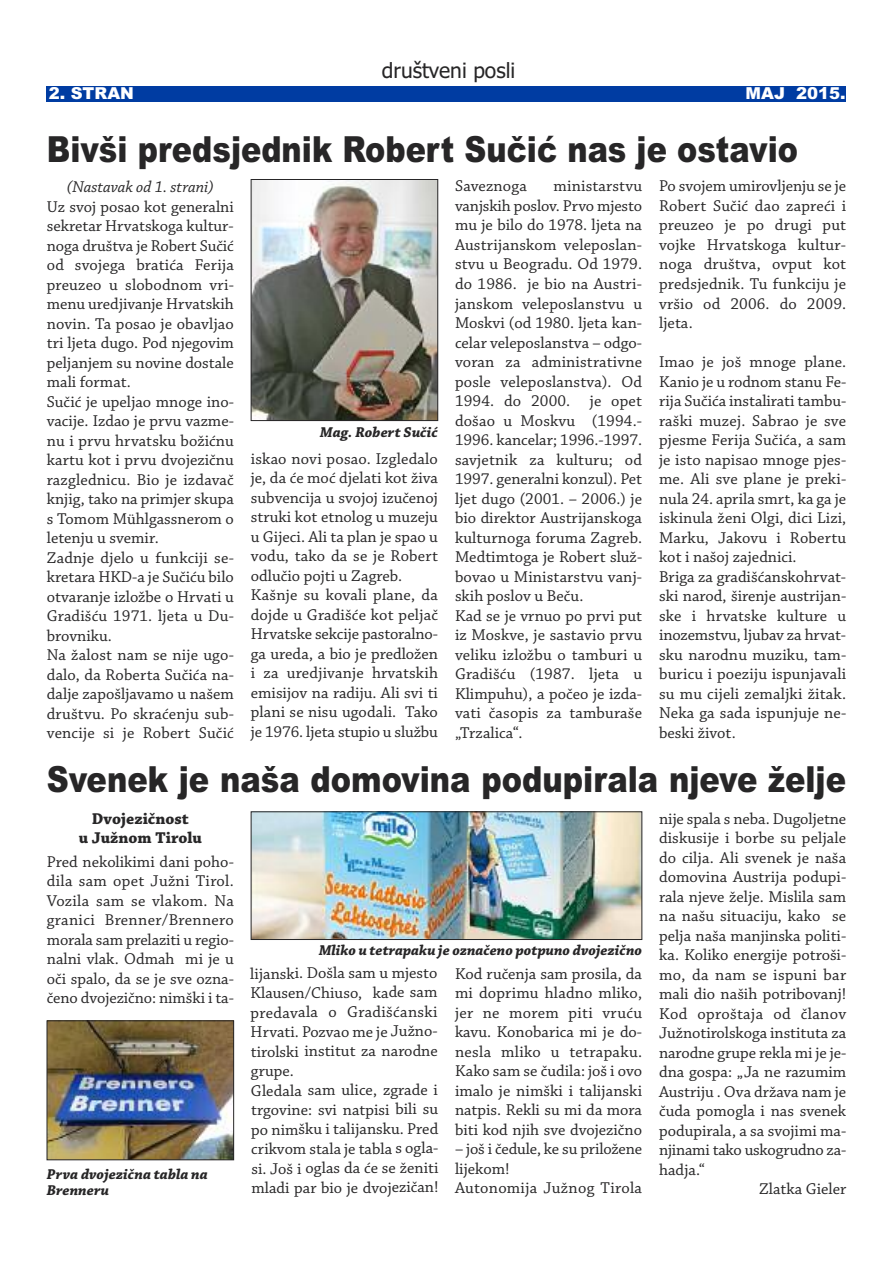
<style>
.page{position:relative;width:893px;height:1263px;background:#fff}
.page>*{position:absolute;margin:0;border:0;box-sizing:border-box;transform-origin:0 0}
.t1{font:900 36px "Arial";color:#272627;scale:.85 1}
.t2{font:900 36px "Arial";color:#272627;scale:.84 1}
.t3{font:21px "Tahoma";color:#272627}
.t4{font:16.5px/19.5px "Chaparral Pro";letter-spacing:.005em;color:#272627}
.t5{font:700 16.5px/19.5px "Chaparral Pro";color:#272627;text-align:center}
.t6{font:16.5px "Chaparral Pro";letter-spacing:-.015em;color:#272627}
.t7{font:italic 16.5px "Chaparral Pro";color:#272627}
.t8{font:900 16.5px "Arial";color:#fff}
.t9{font:italic 700 15px/16.5px "Chaparral Pro";color:#272627}
</style>
<div class="page">
<div style="left:47px;top:86px;width:799px;height:15px;background:#003ca2"></div>
<img style="left:253px;top:813px;width:387px;height:125px">
<div style="left:251px;top:811px;width:391px;height:129px;border:1px solid #272627"></div>
<img style="left:49px;top:1022px;width:183px;height:136px">
<div style="left:47px;top:1020px;width:187px;height:140px;border:1px solid #272627"></div>
<img style="left:253px;top:181px;width:183px;height:238px">
<div style="left:251px;top:179px;width:187px;height:242px;border:1px solid #272627"></div>
<p class="t3" style="left:382px;top:59px;width:135px">društveni posli</p>
<p class="t8" style="left:49px;top:84px;width:87px">2. STRAN</p>
<p class="t8" style="left:746px;top:84px;width:101px">MAJ 2015.</p>
<h1 class="t2" style="left:47px;top:128px;width:896px">Bivši predsjednik Robert Sučić nas je ostavio</h1>
<p class="t7" style="left:67px;top:181px;width:148px">(Nastavak od 1. strani)</p>
<p class="t4" style="left:47px;top:198px;width:189px">Uz svoj posao kot generalni sekretar Hrvatskoga kultur&shy;noga društva je Robert Sučić od svojega bratića Ferija preuzeo u slobodnom vri&shy;menu uredjivanje Hrvatskih novin. Ta posao je obavljao tri ljeta dugo. Pod njegovim peljanjem su novine dostale mali format.<br>Sučić je upeljao mnoge ino&shy;vacije. Izdao je prvu vazme&shy;nu i prvu hrvatsku božićnu kartu kot i prvu dvojezičnu razglednicu. Bio je izdavač knjig, tako na primjer skupa s Tomom Mühlgassnerom o letenju u svemir.<br>Zadnje djelo u funkciji se&shy;kretara HKD-a je Sučiću bilo otvaranje izložbe o Hrvati u<br>Gradišću 1971. ljeta u Du&shy;brovniku.<br>Na žalost nam se nije ugo&shy;dalo, da Roberta Sučića na&shy;dalje zapošljavamo u našem društvu. Po skraćenju sub&shy;vencije si je Robert Sučić</p>
<p class="t9" style="left:320px;top:425px;width:119px">Mag. Robert Sučić</p>
<p class="t4" style="left:251px;top:450px;width:189px">iskao novi posao. Izgledalo je, da će moć djelati kot živa subvencija u svojoj izučenoj struki kot etnolog u muzeju u Gijeci. Ali ta plan je spao u vodu, tako da se je Robert odlučio pojti u Zagreb.<br>Kašnje su kovali plane, da dojde u Gradišće kot peljač<br>Hrvatske sekcije pastoralno&shy;ga ureda, a bio je predložen i za uredjivanje hrvatskih emisijov na radiju. Ali svi ti plani se nisu ugodali. Tako je 1976. ljeta stupio u službu</p>
<p class="t4" style="left:455px;top:178px;width:73px">Saveznoga</p>
<p class="t4" style="left:455px;top:178px;width:189px;text-indent:99px">ministarstvu vanjskih poslov. Prvo mjesto mu je bilo do 1978. ljeta na<br>Austrijanskom veleposlan&shy;stvu u Beogradu. Od 1979. do 1986. je bio na Austri&shy;janskom veleposlanstvu u<br>Moskvi (od 1980. ljeta kan&shy;celar veleposlanstva – odgo&shy;voran za administrativne posle veleposlanstva). Od<br>1994. do 2000. je opet došao u Moskvu (1994.-<br>1996. kancelar; 1996.-1997. savjetnik za kulturu; od<br>1997. generalni konzul). Pet ljet dugo (2001. – 2006.) je bio direktor Austrijanskoga kulturnoga foruma Zagreb.<br>Medtimtoga je Robert služ&shy;bovao u Ministarstvu vanj&shy;skih poslov u Beču.<br>Kad se je vrnuo po prvi put iz Moskve, je sastavio prvu veliku izložbu o tamburi u<br>Gradišću (1987. ljeta u<br>Klimpuhu), a počeo je izda&shy;vati časopis za tamburaše „Trzalica“.</p>
<p class="t4" style="left:659px;top:178px;width:189px;text-align:justify">Po svojem umirovljenju se je Robert Sučić dao zapreći i preuzeo je po drugi put vojke Hrvatskoga kultur&shy;noga društva, ovput kot predsjednik. Tu funkciju je vršio od 2006. do 2009. ljeta.</p>
<p class="t4" style="left:659px;top:353px;width:189px">Imao je još mnoge plane.<br>Kanio je u rodnom stanu Fe&shy;rija Sučića instalirati tambu&shy;raški muzej. Sabrao je sve pjesme Ferija Sučića, a sam je isto napisao mnoge pjes&shy;me. Ali sve plane je preki&shy;nula 24. aprila smrt, ka ga je iskinula ženi Olgi, dici Lizi,<br>Marku, Jakovu i Robertu kot i našoj zajednici.<br>Briga za gradišćanskohrvat&shy;ski narod, širenje austrijan&shy;ske i hrvatske kulture u inozemstvu, ljubav za hrvat&shy;sku narodnu muziku, tam&shy;buricu i poeziju ispunjavali su mu cijeli zemaljki žitak.<br>Neka ga sada ispunjuje ne&shy;beski život.</p>
<h1 class="t1" style="left:47px;top:759px;width:942px">Svenek je naša domovina podupirala njeve želje</h1>
<p class="t5" style="left:79px;top:810px;width:125px">Dvojezičnost<br>u Južnom Tirolu</p>
<p class="t4" style="left:47px;top:853px;width:189px;text-align:justify">Pred nekolikimi dani poho&shy;dila sam opet Južni Tirol.<br>Vozila sam se vlakom. Na granici Brenner/Brennero morala sam prelaziti u regio&shy;nalni vlak. Odmah mi je u oči spalo, da se je sve ozna&shy;čeno dvojezično: nimški i ta-</p>
<p class="t9" style="left:47px;top:1167px;width:163px">Prva dvojezična tabla na<br>Brenneru</p>
<p class="t9" style="left:319px;top:944px;width:325px">Mliko u tetrapaku je označeno potpuno dvojezično</p>
<p class="t4" style="left:250px;top:965px;width:190px">lijanski. Došla sam u mjesto<br>Klausen/Chiuso, kade sam predavala o Gradišćanski<br>Hrvati. Pozvao me je Južno&shy;tirolski institut za narodne grupe.<br>Gledala sam ulice, zgrade i trgovine: svi natpisi bili su po nimšku i talijansku. Pred crikvom stala je tabla s ogla&shy;si. Još i oglas da će se ženiti mladi par bio je dvojezičan!</p>
<p class="t4" style="left:455px;top:965px;width:189px;text-align:justify">Kod ručenja sam prosila, da mi doprimu hladno mliko, jer ne morem piti vruću kavu. Konobarica mi je do&shy;nesla mliko u tetrapaku.<br>Kako sam se čudila: još i ovo imalo je nimški i talijanski natpis. Rekli su mi da mora biti kod njih sve dvojezično</p>
<p class="t4" style="left:455px;top:1141px;width:189px">– još i čedule, ke su priložene lijekom!<br>Autonomija Južnog Tirola</p>
<p class="t4" style="left:659px;top:810px;width:189px">nije spala s neba. Dugoljetne</p>
<p class="t4" style="left:659px;top:829px;width:189px">diskusije i borbe su peljale</p>
<p class="t4" style="left:659px;top:849px;width:189px">do cilja. Ali svenek je naša</p>
<p class="t4" style="left:659px;top:868px;width:189px">domovina Austrija podupi-</p>
<p class="t4" style="left:659px;top:888px;width:189px">rala njeve želje. Mislila sam</p>
<p class="t4" style="left:659px;top:907px;width:189px">na našu situaciju, kako se</p>
<p class="t4" style="left:659px;top:927px;width:189px">pelja naša manjinska politi-</p>
<p class="t4" style="left:659px;top:946px;width:189px">ka. Koliko energije potroši-</p>
<p class="t4" style="left:659px;top:966px;width:189px">mo, da nam se ispuni bar</p>
<p class="t4" style="left:659px;top:985px;width:189px">mali dio naših potribovanj!</p>
<p class="t4" style="left:659px;top:1005px;width:189px">Kod oproštaja od članov</p>
<p class="t4" style="left:659px;top:1024px;width:189px">Južnotirolskoga instituta za</p>
<p class="t4" style="left:659px;top:1044px;width:189px">narodne grupe rekla mi je je-</p>
<p class="t4" style="left:659px;top:1063px;width:189px">dna gospa: „Ja ne razumim</p>
<p class="t4" style="left:659px;top:1083px;width:189px">Austriju . Ova država nam je</p>
<p class="t4" style="left:659px;top:1102px;width:189px">čuda pomogla i nas svenek</p>
<p class="t4" style="left:659px;top:1122px;width:189px">podupirala, a sa svojimi ma-</p>
<p class="t6" style="left:659px;top:1144px;width:189px">njinami tako uskogrudno za-</p>
<p class="t4" style="left:659px;top:1161px;width:47px">hadja.“</p>
<p class="t4" style="left:759px;top:1180px;width:89px">Zlatka Gieler</p>
</div>
